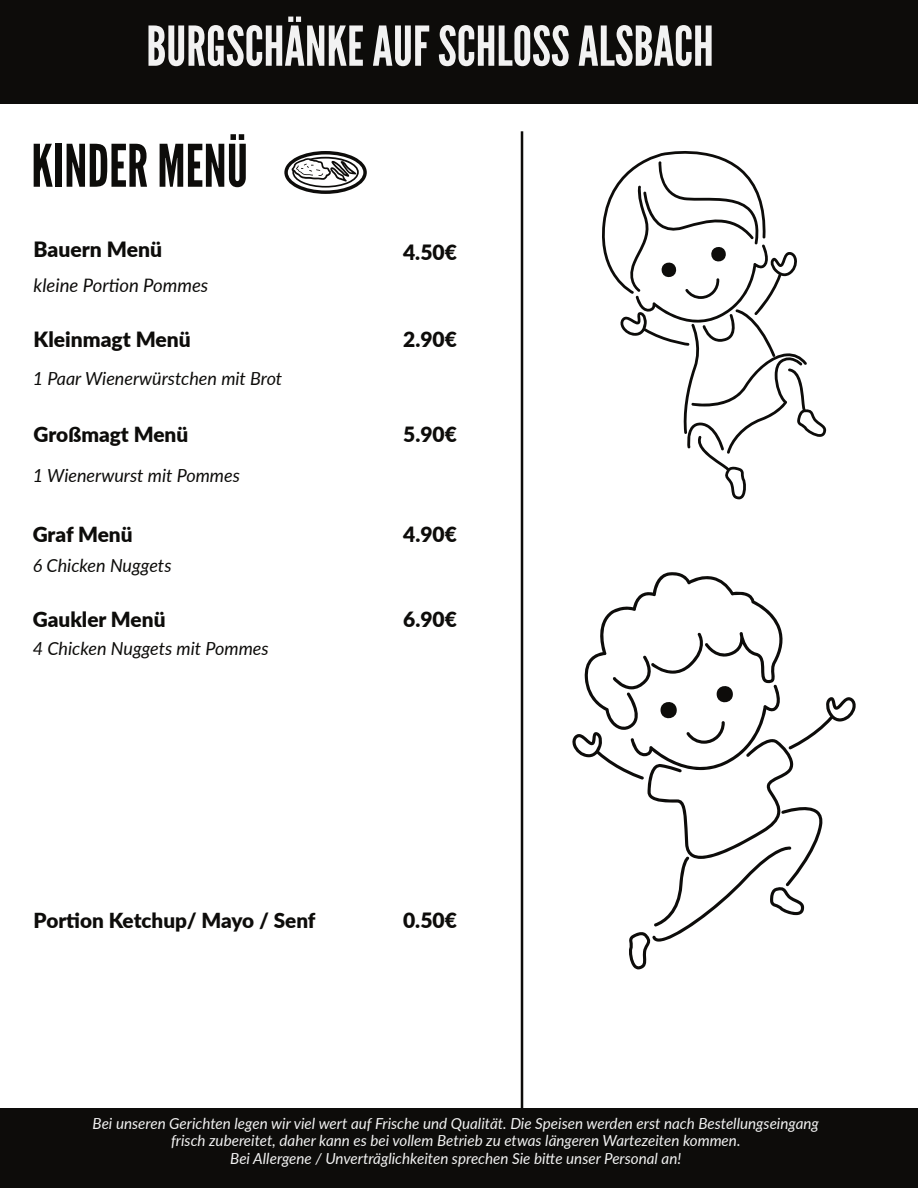
<style>
.page{position:relative;width:918px;height:1188px;background:#fff}
.page>*{position:absolute;margin:0;border:0;box-sizing:border-box;transform-origin:0 0}
.t1{font:58.5px "League Gothic";color:#0d0c0a}
.t2{font:54.75px "League Gothic";color:#f2f2f2}
.t3{font:900 21px "Lato";color:#0d0c0a}
.t4{font:900 20.85px "Lato";color:#0d0c0a}
.t5{font:900 20.7px "Lato";letter-spacing:-.005em;color:#0d0c0a}
.t6{font:italic 18.6px "Lato";color:#0d0c0a}
.t7{font:italic 18px "Lato";color:#0d0c0a}
.t8{font:italic 15.15px/17.5px "Lato";color:#f2f2f2;text-align:center}
</style>
<div class="page">
<svg style="left:284px;top:151px;width:83px;height:43px"></svg>
<div style="left:0;top:0;width:918px;height:104px;background:#0d0c0a"></div>
<div style="left:0;top:1108px;width:918px;height:80px;background:#0d0c0a"></div>
<hr style="left:521px;top:131px;width:2px;height:1021px;background:#0d0c0a">
<svg style="left:602px;top:151px;width:225px;height:348px"></svg>
<svg style="left:572px;top:572px;width:284px;height:397px"></svg>
<h2 class="t2" style="left:146px;top:14px;width:569px">BURGSCHÄNKE AUF SCHLOSS ALSBACH</h2>
<h1 class="t1" style="left:31px;top:131px;width:218px">KINDER MENÜ</h1>
<h3 class="t3" style="left:34px;top:233px;width:130px">Bauern Menü</h3>
<h3 class="t3" style="left:403px;top:236px;width:55px">4.50€</h3>
<p class="t6" style="left:34px;top:272px;width:176px">kleine Portion Pommes</p>
<h3 class="t3" style="left:34px;top:323px;width:159px">Kleinmagt Menü</h3>
<p class="t7" style="left:33px;top:366px;width:251px">1 Paar Wienerwürstchen mit Brot</p>
<h3 class="t4" style="left:34px;top:419px;width:156px">Großmagt Menü</h3>
<p class="t7" style="left:33px;top:462px;width:209px">1 Wienerwurst mit Pommes</p>
<h3 class="t4" style="left:33px;top:518px;width:101px">Graf Menü</h3>
<p class="t7" style="left:33px;top:553px;width:140px">6 Chicken Nuggets</p>
<h3 class="t4" style="left:33px;top:603px;width:134px">Gaukler Menü</h3>
<p class="t7" style="left:33px;top:635px;width:237px">4 Chicken Nuggets mit Pommes</p>
<h3 class="t3" style="left:403px;top:323px;width:55px">2.90€</h3>
<h3 class="t3" style="left:403px;top:419px;width:55px">5.90€</h3>
<h3 class="t3" style="left:403px;top:518px;width:55px">4.90€</h3>
<h3 class="t3" style="left:403px;top:603px;width:55px">6.90€</h3>
<h3 class="t5" style="left:34px;top:905px;width:283px">Portion Ketchup/ Mayo / Senf</h3>
<h3 class="t3" style="left:403px;top:905px;width:55px">0.50€</h3>
<p class="t8" style="left:93px;top:1114px;width:728px">Bei unseren Gerichten legen wir viel wert auf Frische und Qualität. Die Speisen werden erst nach Bestellungseingang frisch zubereitet, daher kann es bei vollem Betrieb zu etwas längeren Wartezeiten kommen.<br>Bei Allergene / Unverträglichkeiten sprechen Sie bitte unser Personal an!</p>
</div>
